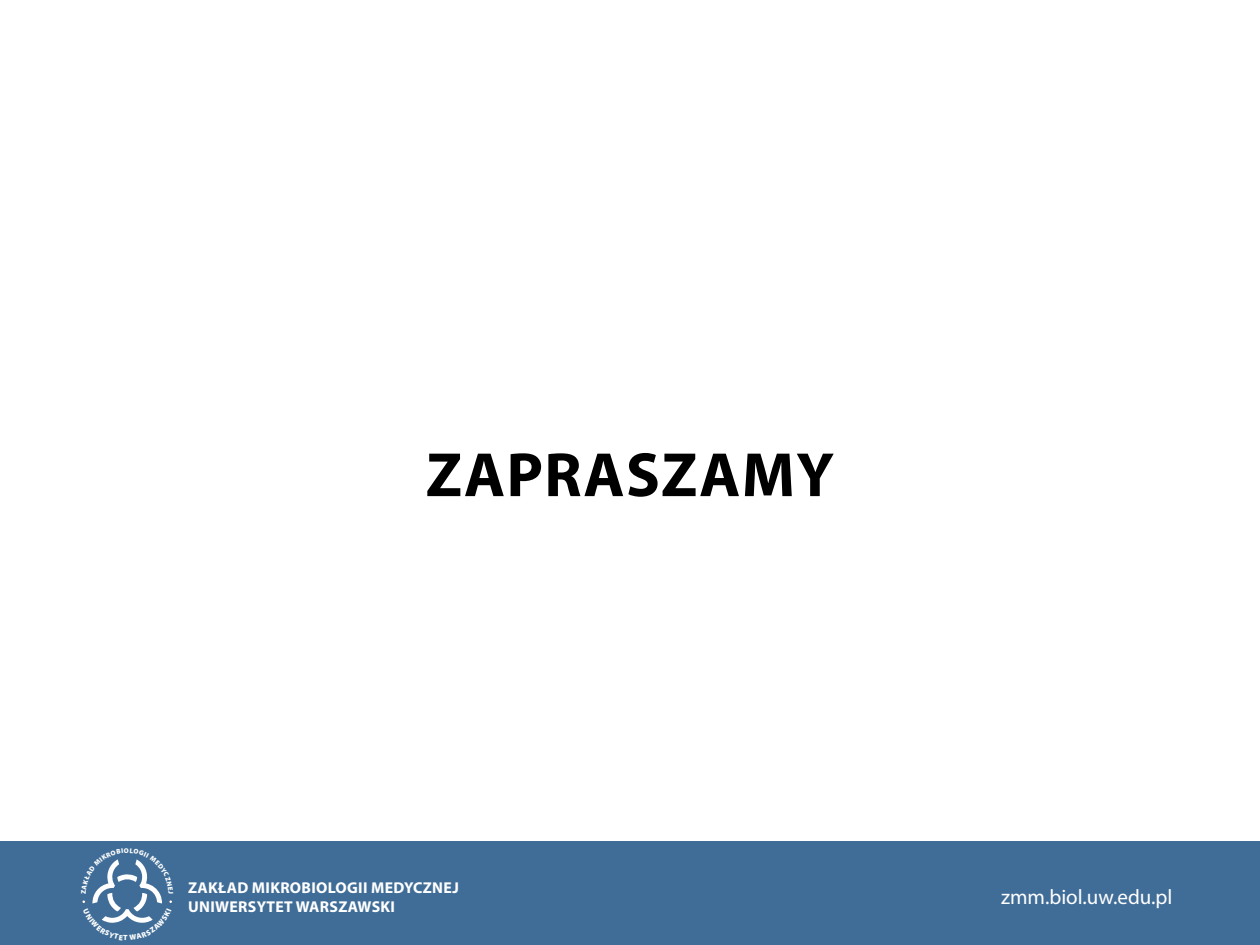
<style>
.page{position:relative;width:1260px;height:945px;background:#fff}
.page>*{position:absolute;margin:0;border:0;box-sizing:border-box;transform-origin:0 0}
.t1{font:700 63px "Myriad Pro";letter-spacing:.02em;color:#000}
.t2{font:21px "Myriad Pro";color:#fff}
.t3{font:700 15.75px/18.9px "Myriad Pro";letter-spacing:.02em;color:#fff}
</style>
<div class="page">
<div style="left:0;top:842px;width:1260px;height:103px;background:#406d97"></div>
<svg style="left:82px;top:859px;width:90px;height:64px"></svg>
<h1 class="t1" style="left:426px;top:434px;width:410px">ZAPRASZAMY</h1>
<p class="t3" style="left:188px;top:878px;width:272px">ZAKŁAD MIKROBIOLOGII MEDYCZNEJ<br>UNIWERSYTET WARSZAWSKI</p>
<h2 class="t2" style="left:1001px;top:884px;width:173px">zmm.biol.uw.edu.pl</h2>
</div>
